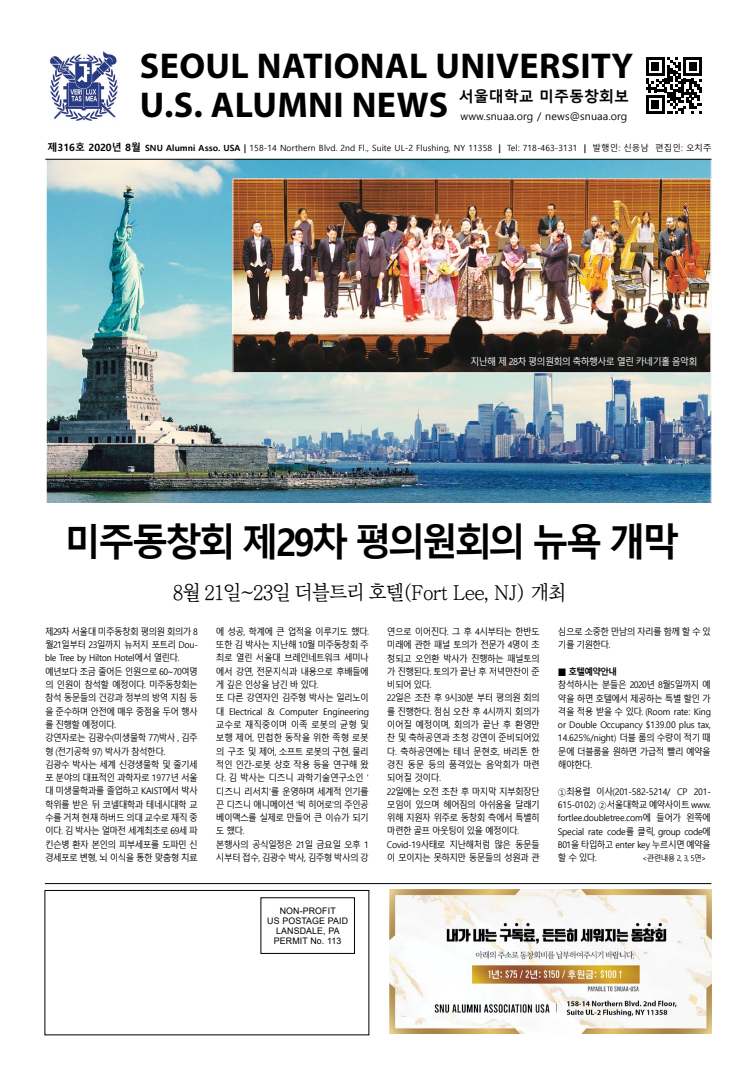
<style>
.page{position:relative;width:756px;height:1080px;background:#fff}
.page>*{position:absolute;margin:0;border:0;box-sizing:border-box;transform-origin:0 0}
.t1{font:700 38px "Malgun Gothic";letter-spacing:-.09em;color:#000}
.t2{font:700 36px/39px "Myriad Pro";letter-spacing:.01em;color:#000}
.t3{font:21px "Jeju Myeongjo";letter-spacing:-.05em;color:#000;scale:.95 1}
.t4{font:700 15px "Malgun Gothic";color:#000}
.t5{font:700 12px "Malgun Gothic";color:#000}
.t6{font:10.6px "Malgun Gothic";letter-spacing:.01em;color:#000}
.t7{font:700 10px "Malgun Gothic";color:#000}
.t8{font:9.5px "Malgun Gothic";letter-spacing:-.075em;color:#fff;scale:.95 1}
.t9{font:9.1px/13.3px "Malgun Gothic";letter-spacing:-.075em;color:#000;scale:.95 1}
.t10{font:700 9.1px "Malgun Gothic";letter-spacing:-.075em;color:#000;scale:.95 1}
.t11{font:9px/10px "Arial";letter-spacing:.015em;color:#000;text-align:center}
.t12{font:8.5px "Malgun Gothic";letter-spacing:.01em;color:#000}
.t13{font:8px "Malgun Gothic";letter-spacing:-.075em;color:#000;scale:.95 1}
.s1{font-weight:700}
</style>
<div class="page">
<img style="left:48px;top:160px;width:662px;height:342px">
<img style="left:235px;top:181px;width:474px;height:190px">
<div style="left:233px;top:179px;width:478px;height:194px;border:1px solid #fff"></div>
<img style="left:389px;top:889px;width:322px;height:144px">
<div style="left:45px;top:890px;width:324px;height:145px;border:1px solid #000"></div>
<hr style="left:45px;top:159px;width:666px;height:1px;background:#000">
<img style="left:50px;top:51px;width:68px;height:70px">
<svg style="left:646px;top:57px;width:56px;height:57px"></svg>
<hr style="left:45px;top:883px;width:666px;height:1px;background:#000">
<div style="left:261px;top:898px;width:94px;height:56px;border:1px solid #000"></div>
<h3 class="t5" style="left:322px;top:44px;width:114px">서울대 미주동창회보</h3>
<h2 class="t2" style="left:140px;top:47px;width:495px">SEOUL NATIONAL UNIVERSITY<br>U.S. ALUMNI NEWS</h2>
<h3 class="t4" style="left:459px;top:88px;width:172px">서울대학교 미주동창회보</h3>
<p class="t6" style="left:461px;top:110px;width:168px">www.snuaa.org / news@snuaa.org</p>
<p class="t12" style="left:145px;top:144px;width:568px"><span class="s1">SNU Alumni Asso. USA |</span> 158-14 Northern Blvd. 2nd Fl., Suite UL-2 Flushing, NY 11358 <span class="s1">|</span> Tel: 718-463-3131 <span class="s1">|</span> 발행인: 신응남 편집인: 오치주</p>
<p class="t7" style="left:48px;top:141px;width:95px">제316호 2020년 8월</p>
<p class="t8" style="left:470px;top:356px;width:241px">지난해 제 28차 평의원회의 축하행사로 열린 카네기홀 음악회</p>
<h1 class="t1" style="left:65px;top:519px;width:616px">미주동창회 제29차 평의원회의 뉴욕 개막</h1>
<h3 class="t3" style="left:173px;top:582px;width:416px">8월 21일~23일 더블트리 호텔(Fort Lee, NJ) 개최</h3>
<p class="t9" style="left:45px;top:625px;width:163px">제29차 서울대 미주동창회 평의원 회의가 8 월21일부터 23일까지 뉴저지 포트리 Dou&shy;ble Tree by Hilton Hotel에서 열린다. 예년보다 조금 줄어든 인원으로 60~70여명 의 인원이 참석할 예정이다. 미주동창회는 참석 동문들의 건강과 정부의 방역 지침 등 을 준수하며 안전에 매우 중점을 두어 행사 를 진행할 예정이다.<br>강연자로는 김광수(미생물학 77)박사 , 김주 형 (전기공학 97) 박사가 참석한다.<br>김광수 박사는 세계 신경생물학 및 줄기세 포 분야의 대표적인 과학자로 1977년 서울 대 미생물학과를 졸업하고 KAIST에서 박사 학위를 받은 뒤 코넬대학과 테네시대학 교 수를 거쳐 현재 하버드 의대 교수로 재직 중 이다. 김 박사는 얼마전 세계최초로 69세 파 킨슨병 환자 본인의 피부세포를 도파민 신 경세포로 변형, 뇌 이식을 통한 맞춤형 치료</p>
<p class="t9" style="left:216px;top:625px;width:163px">에 성공, 학계에 큰 업적을 이루기도 했다. 또한 김 박사는 지난해 10월 미주동창회 주 최로 열린 서울대 브레인네트워크 세미나 에서 강연, 전문지식과 내용으로 후배들에 게 깊은 인상을 남긴 바 있다.<br>또 다른 강연자인 김주형 박사는 일리노이 대 Electrical &amp; Computer Engineering 교수로 재직중이며 이족 로봇의 균형 및 보행 제어, 민첩한 동작을 위한 족형 로봇 의 구조 및 제어, 소프트 로봇의 구현, 물리 적인 인간-로봇 상호 작용 등을 연구해 왔 다. 김 박사는 디즈니 과학기술연구소인 ' 디즈니 리서치'를 운영하며 세계적 인기를 끈 디즈니 애니메이션 '빅 히어로'의 주인공 베이맥스를 실제로 만들어 큰 이슈가 되기 도 했다.<br>본행사의 공식일정은 21일 금요일 오후 1 시부터 접수, 김광수 박사, 김주형 박사의 강</p>
<p class="t9" style="left:387px;top:625px;width:163px">연으로 이어진다. 그 후 4시부터는 한반도 미래에 관한 패널 토의가 전문가 4명이 초 청되고 오인환 박사가 진행하는 패널토의 가 진행된다. 토의가 끝난 후 저녁만찬이 준 비되어 있다.<br>22일은 조찬 후 9시30분 부터 평의원 회의 를 진행한다. 점심 오찬 후 4시까지 회의가 이어질 예정이며, 회의가 끝난 후 환영만 찬 및 축하공연과 초청 강연이 준비되어있 다. 축하공연에는 테너 문현호, 바리톤 한 경진 동문 등의 품격있는 음악회가 마련 되어질 것이다.<br>22일에는 오전 조찬 후 마지막 지부회장단 모임이 있으며 헤어짐의 아쉬움을 달래기 위해 지원자 위주로 동창회 측에서 특별히 마련한 골프 아웃팅이 있을 예정이다.<br>Covid-19사태로 지난해처럼 많은 동문들 이 모이지는 못하지만 동문들의 성원과 관</p>
<p class="t9" style="left:558px;top:625px;width:163px">심으로 소중한 만남의 자리를 함께 할 수 있 기를 기원한다.</p>
<p class="t10" style="left:558px;top:666px;width:64px">■ 호텔예약안내</p>
<p class="t9" style="left:558px;top:678px;width:163px;text-align:justify">참석하시는 분들은 2020년 8월5일까지 예 약을 하면 호텔에서 제공하는 특별 할인 가 격을 적용 받을 수 있다. (Room rate: King or Double Occupancy $139.00 plus tax, 14.625%/night) 더블 룸의 수량이 적기 때 문에 더블룸을 원하면 가급적 빨리 예약을 해야한다.</p>
<p class="t9" style="left:558px;top:785px;width:163px;text-align:justify">①최용렬 이사(201-582-5214/ CP 201- 615-0102) ②서울대학교 예약사이트 www. fortlee.doubletree.com에 들어가 왼쪽에 Special rate code를 클릭, group code에 B01을 타입하고 enter key 누르시면 예약을 할 수 있다.</p>
<p class="t13" style="left:642px;top:853px;width:69px">&lt;관련내용 2, 3, 5면&gt;</p>
<p class="t11" style="left:267px;top:906px;width:82px">NON-PROFIT<br>US POSTAGE PAID<br>LANSDALE, PA<br>PERMIT No. 113</p>
</div>
